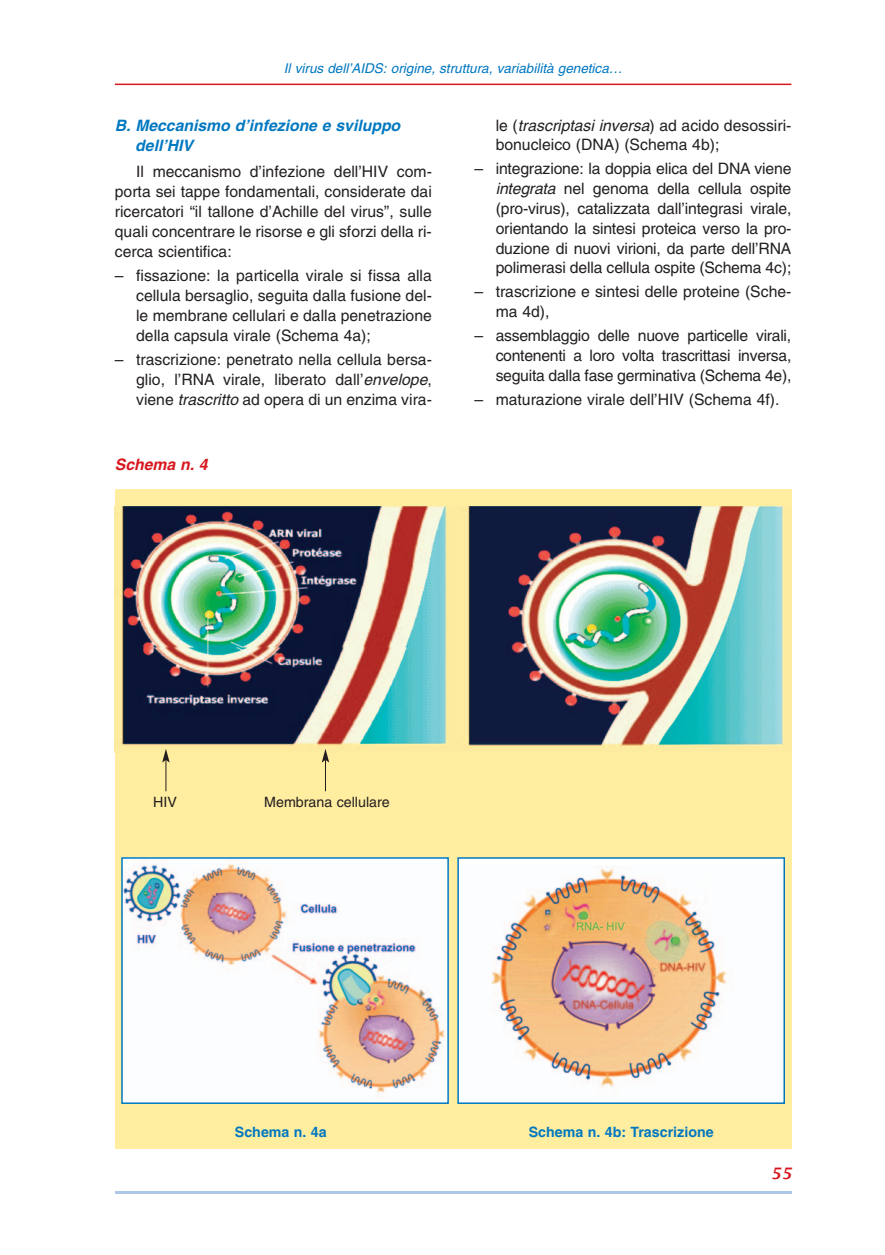
<style>
.page{position:relative;width:885px;height:1255px;background:#fff}
.page>*{position:absolute;margin:0;border:0;box-sizing:border-box;transform-origin:0 0}
.t1{font:15.75px/20px "Helvetica";color:#231f20;text-align:justify}
.t2{font:italic 700 15.75px/20px "Helvetica";color:#0078c0}
.t3{font:italic 700 15.75px "Helvetica";color:#d7171f}
.t4{font:italic 600 15.75px "Lucida Sans";color:#d7171f}
.t5{font:700 14.25px "Helvetica";color:#0078c0}
.t6{font:14.25px "Helvetica";color:#231f20}
.t7{font:italic 13.5px "Helvetica";color:#0078c0}
.s1{font-style:italic}
</style>
<div class="page">
<div style="left:115px;top:489px;width:676px;height:659px;background:#ffeda0"></div>
<hr style="left:115px;top:1191px;width:676px;height:3px;background:#adc7e7">
<hr style="left:115px;top:84px;width:676px;height:1px;background:#d7171f">
<img style="left:124px;top:860px;width:322px;height:240px">
<div style="left:121px;top:857px;width:328px;height:246px;border:2px solid #0078c0"></div>
<div style="left:458px;top:858px;width:326px;height:245px;background:#fff"></div>
<img style="left:491px;top:868px;width:237px;height:220px">
<div style="left:457px;top:857px;width:327px;height:246px;border:2px solid #0078c0"></div>
<img style="left:121px;top:506px;width:662px;height:240px">
<hr style="left:165px;top:760px;width:1px;height:31px;background:#231f20">
<svg style="left:162px;top:749px;width:8px;height:13px"></svg>
<hr style="left:325px;top:760px;width:1px;height:31px;background:#231f20">
<svg style="left:322px;top:749px;width:7px;height:13px"></svg>
<p class="t7" style="left:284px;top:63px;width:340px">Il virus dell’AIDS: origine, struttura, variabilità genetica…</p>
<p class="t2" style="left:135px;top:116px;width:266px;text-indent:-20px">B. Meccanismo d’infezione e sviluppo dell’HIV</p>
<p class="t1" style="left:115px;top:163px;width:318px;text-indent:21px">Il meccanismo d’infezione dell’HIV com&shy;porta sei tappe fondamentali, considerate dai ricercatori “il tallone d’Achille del virus”, sulle quali concentrare le risorse e gli sforzi della ri&shy;cerca scientifica:</p>
<p class="t1" style="left:136px;top:267px;width:297px;text-indent:-21px">– fissazione: la particella virale si fissa alla cellula bersaglio, seguita dalla fusione del&shy;le membrane cellulari e dalla penetrazione della capsula virale (Schema 4a);</p>
<p class="t1" style="left:136px;top:351px;width:297px;text-indent:-21px">– trascrizione: penetrato nella cellula bersa&shy;glio, l’RNA virale, liberato dall’<span class="s1">envelope</span>, viene <span class="s1">trascritto</span> ad opera di un enzima vira-</p>
<p class="t3" style="left:115px;top:458px;width:94px">Schema n. 4</p>
<p class="t1" style="left:495px;top:117px;width:297px">le (<span class="s1">trascriptasi inversa</span>) ad acido desossiri&shy;bonucleico (DNA) (Schema 4b);</p>
<p class="t1" style="left:495px;top:160px;width:297px;text-indent:-21px">– integrazione: la doppia elica del DNA viene <span class="s1">integrata</span> nel genoma della cellula ospite (pro-virus), catalizzata dall’integrasi virale, orientando la sintesi proteica verso la pro&shy;duzione di nuovi virioni, da parte dell’RNA polimerasi della cellula ospite (Schema 4c);</p>
<p class="t1" style="left:495px;top:283px;width:297px;text-indent:-21px">– trascrizione e sintesi delle proteine (Sche&shy;ma 4d),</p>
<p class="t1" style="left:495px;top:327px;width:297px;text-indent:-21px">– assemblaggio delle nuove particelle virali, contenenti a loro volta trascrittasi inversa, seguita dalla fase germinativa (Schema 4e),</p>
<p class="t1" style="left:474px;top:391px;width:306px">– maturazione virale dell’HIV (Schema 4f).</p>
<p class="t6" style="left:153px;top:796px;width:25px">HIV</p>
<p class="t6" style="left:264px;top:796px;width:127px">Membrana cellulare</p>
<p class="t5" style="left:235px;top:1125px;width:93px">Schema n. 4a</p>
<p class="t5" style="left:528px;top:1125px;width:186px">Schema n. 4b: Trascrizione</p>
<p class="t4" style="left:770px;top:1164px;width:22px">55</p>
</div>
